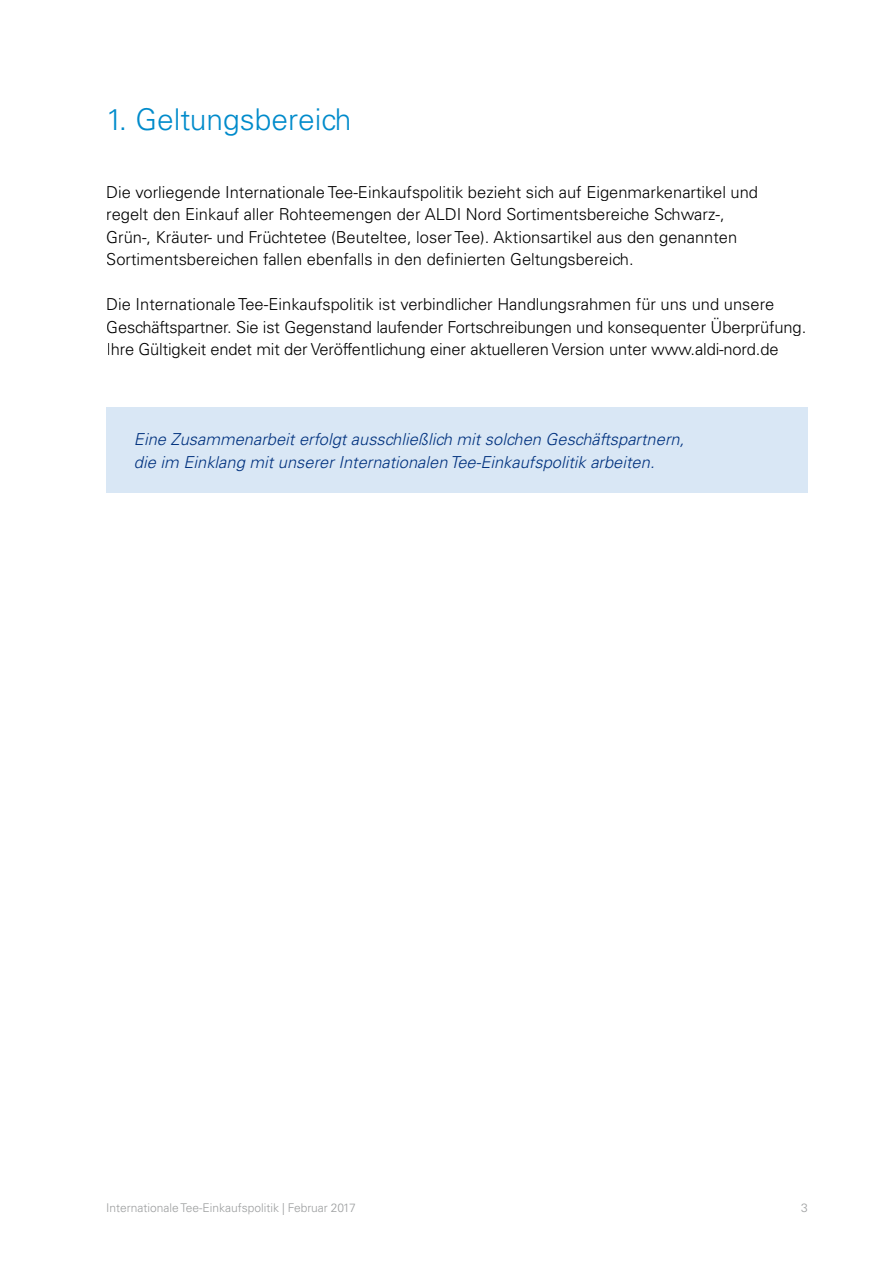
<style>
.page{position:relative;width:893px;height:1263px;background:#fff}
.page>*{position:absolute;margin:0;border:0;box-sizing:border-box;transform-origin:0 0}
.t1{font:300 30px "Univers LT";color:#008bcb}
.t2{font:300 16.5px/22.5px "Univers LT";color:#000}
.t3{font:italic 300 16.5px/22.5px "Univers LT";color:#00317e}
.t4{font:300 12px "Univers LT";color:#9c9e9f}
</style>
<div class="page">
<div style="left:106px;top:407px;width:702px;height:85px;background:#d9e7f5"></div>
<h1 class="t1" style="left:106px;top:101px;width:247px">1. Geltungsbereich</h1>
<p class="t2" style="left:106px;top:181px;width:653px">Die vorliegende Internationale Tee-Einkaufspolitik bezieht sich auf Eigenmarkenartikel und regelt den Einkauf aller Rohteemengen der ALDI Nord Sortimentsbereiche Schwarz-, Grün-, Kräuter- und Früchtetee (Beuteltee, loser Tee). Aktionsartikel aus den genannten Sortimentsbereichen fallen ebenfalls in den definierten Geltungsbereich.</p>
<p class="t2" style="left:106px;top:293px;width:701px">Die Internationale Tee-Einkaufspolitik ist verbindlicher Handlungsrahmen für uns und unsere<br>Geschäftspartner. Sie ist Gegenstand laufender Fortschreibungen und konsequenter Überprüfung.<br>Ihre Gültigkeit endet mit der Veröffentlichung einer aktuelleren Version unter www.aldi-nord.de</p>
<p class="t3" style="left:134px;top:428px;width:552px">Eine Zusammenarbeit erfolgt ausschließlich mit solchen Geschäftspartnern, die im Einklang mit unserer Internationalen Tee-Einkaufspolitik arbeiten.</p>
<p class="t4" style="left:106px;top:1200px;width:251px">Internationale Tee-Einkaufspolitik | Februar 2017</p>
<p class="t4" style="left:801px;top:1200px;width:8px">3</p>
</div>
